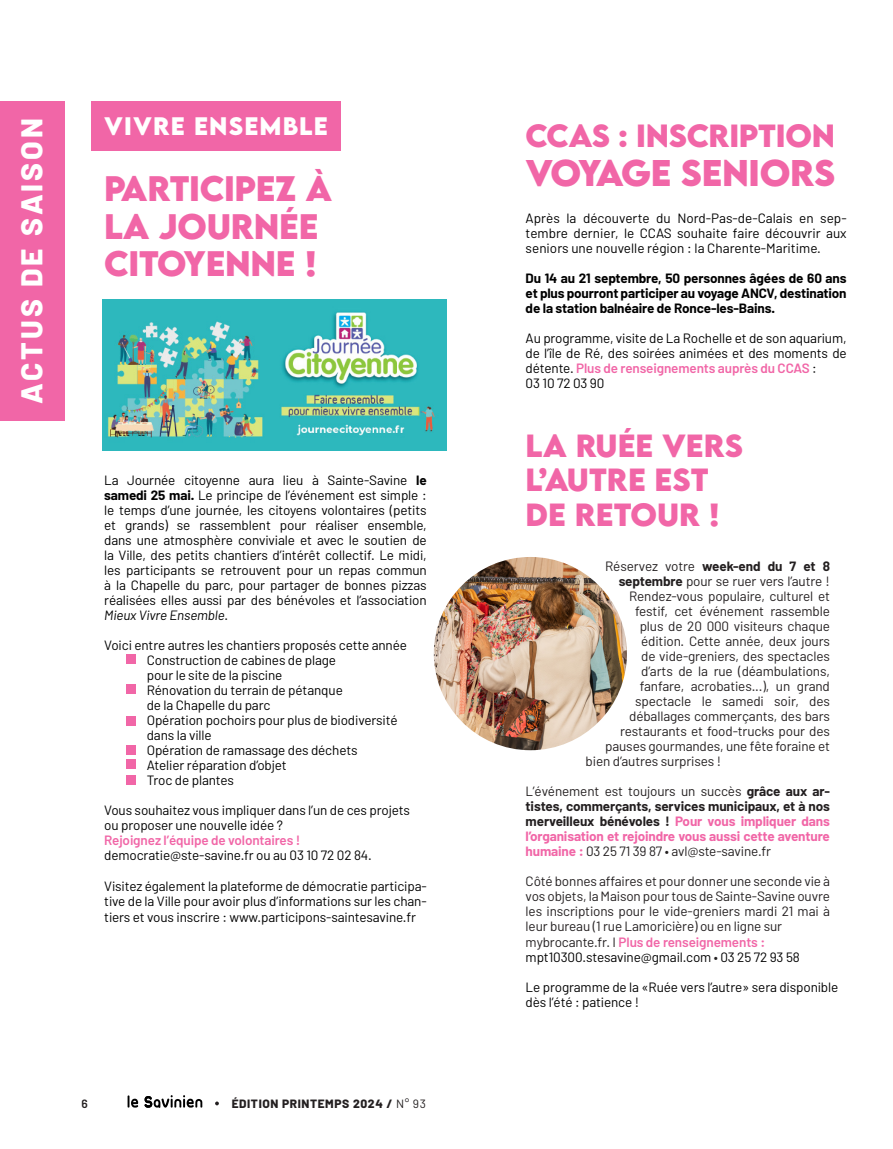
<style>
.page{position:relative;width:893px;height:1149px;background:#fff}
.page>*{position:absolute;margin:0;border:0;box-sizing:border-box;transform-origin:0 0}
.t1{font:700 33px "LEMONMILK";letter-spacing:-.01em;color:#f166a7}
.t2{font:700 31.5px/37.5px "LEMONMILK";letter-spacing:-.01em;color:#f166a7}
.t3{font:800 30px "Barlow";letter-spacing:.1em;color:#fff}
.t4{font:700 28.5px/34.5px "LEMONMILK";letter-spacing:-.005em;color:#f166a7}
.t5{font:700 22.5px "LEMONMILK";letter-spacing:.05em;color:#fff}
.t6{font:13.5px/15px "Barlow";letter-spacing:-.01em;color:#000;text-align:justify}
.t7{font:13.5px/15px "Barlow";letter-spacing:-.01em;color:#231f20;text-align:justify}
.t8{font:700 13.5px/15px "Barlow";letter-spacing:-.01em;color:#231f20;text-align:justify}
.t9{font:700 13.5px/15px "Barlow";letter-spacing:-.01em;color:#000;text-align:justify}
.t10{font:600 13.5px "Barlow";letter-spacing:-.01em;color:#f166a7}
.t11{font:800 12px "Barlow";letter-spacing:.05em;color:#231f20}
.t12{font:600 12px "Barlow";color:#231f20}
.s1{font-weight:700}
.s2{font-style:italic}
.s3{font-weight:400}
.s4{font-weight:600;color:#f166a7}
.s5{color:#f166a7}
.s6{font-weight:400;color:#231f20}
.s7{color:#231f20}
</style>
<div class="page">
<div style="left:91px;top:101px;width:250px;height:49px;background:#f166a7"></div>
<div style="left:0;top:101px;width:64px;height:320px;background:#f166a7"></div>
<div style="left:127px;top:654px;width:9px;height:9px;background:#f166a7"></div>
<div style="left:127px;top:684px;width:9px;height:9px;background:#f166a7"></div>
<div style="left:127px;top:745px;width:9px;height:9px;background:#f166a7"></div>
<img style="left:103px;top:299px;width:343px;height:151px">
<div style="left:127px;top:759px;width:9px;height:9px;background:#f166a7"></div>
<img style="left:431px;top:554px;width:199px;height:199px;border-radius:100px">
<div style="left:428px;top:551px;width:205px;height:205px;border:6px solid #fff;border-radius:50%"></div>
<div style="left:127px;top:774px;width:9px;height:9px;background:#f166a7"></div>
<div style="left:127px;top:716px;width:9px;height:9px;background:#f166a7"></div>
<svg style="left:128px;top:1095px;width:10px;height:12px"></svg>
<svg style="left:144px;top:1095px;width:58px;height:12px"></svg>
<p class="t3" style="left:9px;top:403px;width:287px;rotate:-90deg">ACTUS DE SAISON</p>
<p class="t5" style="left:104px;top:110px;width:225px">VIVRE ENSEMBLE</p>
<p class="t2" style="left:104px;top:170px;width:230px">PARTICIPEZ À<br>LA JOURNÉE<br>CITOYENNE !</p>
<p class="t6" style="left:104px;top:472px;width:324px">La Journée citoyenne aura lieu à Sainte-Savine <span class="s1">le samedi 25 mai.</span> Le principe de l’événement est simple : le temps d’une journée, les citoyens volontaires (petits et grands) se rassemblent pour réaliser ensemble, dans une atmosphère conviviale et avec le soutien de la Ville, des petits chantiers d’intérêt collectif. Le midi, les participants se retrouvent pour un repas commun à la Chapelle du parc, pour partager de bonnes pizzas réalisées elles aussi par des bénévoles et l’association <span class="s2">Mieux Vivre Ensemble</span>.</p>
<p class="t6" style="left:104px;top:637px;width:304px">Voici entre autres les chantiers proposés cette année</p>
<p class="t6" style="left:147px;top:652px;width:191px">Construction de cabines de plage</p>
<p class="t6" style="left:147px;top:667px;width:137px">pour le site de la piscine</p>
<p class="t6" style="left:147px;top:682px;width:198px">Rénovation du terrain de pétanque</p>
<p class="t6" style="left:147px;top:697px;width:125px">de la Chapelle du parc</p>
<p class="t6" style="left:147px;top:712px;width:252px">Opération pochoirs pour plus de biodiversité</p>
<p class="t6" style="left:147px;top:727px;width:67px">dans la ville</p>
<p class="t6" style="left:147px;top:742px;width:212px">Opération de ramassage des déchets</p>
<p class="t6" style="left:147px;top:757px;width:141px">Atelier réparation d’objet</p>
<p class="t6" style="left:147px;top:772px;width:89px">Troc de plantes</p>
<p class="t6" style="left:104px;top:802px;width:307px">Vous souhaitez vous impliquer dans l’un de ces projets</p>
<p class="t6" style="left:104px;top:817px;width:180px">ou proposer une nouvelle idée ?</p>
<p class="t10" style="left:104px;top:832px;width:198px">Rejoignez l’équipe de volontaires !</p>
<p class="t6" style="left:104px;top:847px;width:269px">democratie@ste-savine.fr ou au 03 10 72 02 84.</p>
<p class="t6" style="left:104px;top:877px;width:324px;line-height:15.6px">Visitez également la plateforme de démocratie participa&shy;tive de la Ville pour avoir plus d’informations sur les chan&shy;tiers et vous inscrire : www.participons-saintesavine.fr</p>
<p class="t12" style="left:81px;top:1095px;width:8px">6</p>
<p class="t11" style="left:232px;top:1093px;width:196px">ÉDITION PRINTEMPS 2024 / <span class="s3">N° 93</span></p>
<p class="t4" style="left:526px;top:119px;width:311px">CCAS : INSCRIPTION</p>
<p class="t1" style="left:526px;top:151px;width:311px">VOYAGE SENIORS</p>
<p class="t6" style="left:526px;top:210px;width:323px">Après la découverte du Nord-Pas-de-Calais en sep&shy;tembre dernier, le CCAS souhaite faire découvrir aux seniors une nouvelle région : la Charente-Maritime.</p>
<p class="t9" style="left:526px;top:270px;width:323px">Du 14 au 21 septembre, 50 personnes âgées de 60 ans et plus pourront participer au voyage ANCV, destination de la station balnéaire de Ronce-les-Bains.</p>
<p class="t6" style="left:526px;top:330px;width:323px">Au programme, visite de La Rochelle et de son aquarium, de l’île de Ré, des soirées animées et des moments de détente. <span class="s4">Plus de renseignements auprès du CCAS</span> :</p>
<p class="t6" style="left:526px;top:375px;width:80px">03 10 72 03 90</p>
<p class="t4" style="left:526px;top:428px;width:219px">LA RUÉE VERS<br>L’AUTRE EST</p>
<p class="t4" style="left:526px;top:497px;width:196px">DE RETOUR !</p>
<p class="t8" style="left:605px;top:558px;width:226px"><span class="s3">Réservez votre</span> week-end du 7 et 8</p>
<p class="t7" style="left:619px;top:573px;width:213px"><span class="s1">septembre</span> pour se ruer vers l’autre !</p>
<p class="t7" style="left:629px;top:588px;width:202px">Rendez-vous populaire, culturel et</p>
<p class="t7" style="left:635px;top:603px;width:196px">festif, cet événement rassemble</p>
<p class="t7" style="left:640px;top:618px;width:192px">plus de 20 000 visiteurs chaque</p>
<p class="t7" style="left:641px;top:633px;width:190px">édition. Cette année, deux jours</p>
<p class="t7" style="left:641px;top:648px;width:190px">de vide-greniers, des spectacles</p>
<p class="t7" style="left:641px;top:663px;width:190px">d’arts de la rue (déambulations,</p>
<p class="t7" style="left:640px;top:678px;width:192px">fanfare, acrobaties...), un grand</p>
<p class="t7" style="left:635px;top:693px;width:196px">spectacle le samedi soir, des</p>
<p class="t7" style="left:629px;top:708px;width:202px">déballages commerçants, des bars</p>
<p class="t7" style="left:620px;top:723px;width:211px">restaurants et food-trucks pour des</p>
<p class="t7" style="left:605px;top:738px;width:226px">pauses gourmandes, une fête foraine et</p>
<p class="t7" style="left:586px;top:753px;width:137px">bien d’autres surprises !</p>
<p class="t8" style="left:526px;top:783px;width:306px"><span class="s3">L’événement est toujours un succès</span> grâce aux ar&shy;tistes, commerçants, services municipaux, et à nos merveilleux bénévoles ! <span class="s5">Pour vous impliquer dans l’organisation et rejoindre vous aussi cette aventure humaine :</span> <span class="s3">03 25 71 39 87 • avl@ste-savine.fr</span></p>
<p class="t7" style="left:526px;top:873px;width:306px">Côté bonnes affaires et pour donner une seconde vie à vos objets, la Maison pour tous de Sainte-Savine ouvre les inscriptions pour le vide-greniers mardi 21 mai à leur bureau (1 rue Lamoricière) ou en ligne sur</p>
<p class="t10" style="left:526px;top:933px;width:241px"><span class="s6">mybrocante.fr. I</span> Plus de renseignements :</p>
<p class="t6" style="left:526px;top:949px;width:276px">mpt10300.stesavine@gmail.com <span class="s7">•</span> 03 25 72 93 58</p>
<p class="t6" style="left:526px;top:979px;width:314px">Le programme de la «Ruée vers l’autre» sera disponible</p>
<p class="t6" style="left:526px;top:994px;width:115px">dès l’été : patience !</p>
</div>
